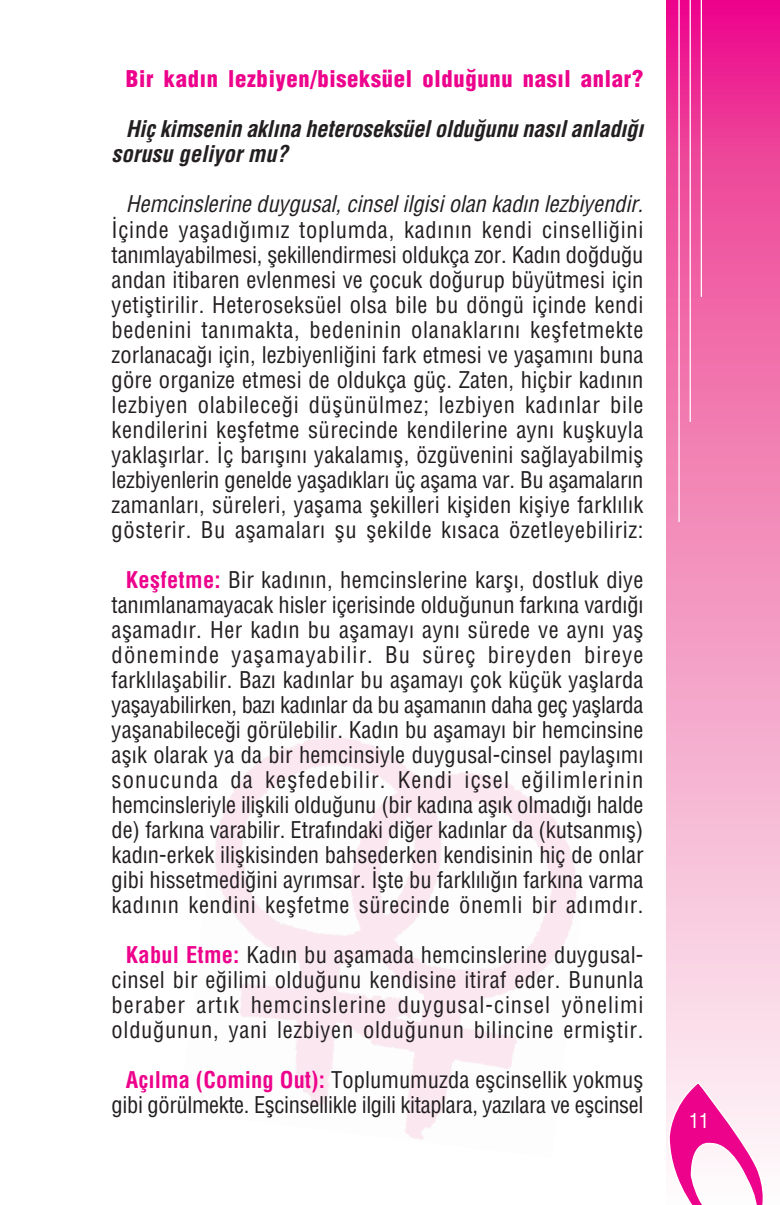
<style>
.page{position:relative;width:780px;height:1205px;background:#fff}
.page>*{position:absolute;margin:0;border:0;box-sizing:border-box;transform-origin:0 0}
.t1{font:22.5px/25px "Helvetica Cond";letter-spacing:.025em;color:#231f20;text-align:justify}
.t2{font:22.5px/25px "Helvetica Cond";letter-spacing:-.015em;color:#231f20;text-align:right}
.t3{font:italic 700 22.5px/25px "Helvetica Cond";letter-spacing:-.015em;color:#231f20}
.t4{font:italic 22.5px "Helvetica Cond";letter-spacing:-.005em;color:#231f20}
.t5{font:900 22.5px "Helvetica Cond";letter-spacing:.035em;color:#ed028c}
.t6{font:20px "Helvetica Cond";color:#fff}
.s1{font-weight:700;color:#ed028c}
</style>
<div class="page">
<img style="left:215px;top:737px;width:362px;height:403px">
<svg style="left:666px;top:0;width:113px;height:1158px;background:#f38bbd"></svg>
<svg style="left:667px;top:1082px;width:105px;height:123px"></svg>
<hr style="left:678px;top:0;width:1px;height:522px;background:#fff">
<hr style="left:689px;top:0;width:1px;height:422px;background:#fff">
<hr style="left:700px;top:0;width:2px;height:297px;background:#fff">
<p class="t5" style="left:126px;top:71px;width:519px">Bir kad›n lezbiyen/biseksüel oldu¤unu nas›l anlar?</p>
<p class="t3" style="left:112px;top:119px;width:533px;text-indent:14px">Hiç kimsenin akl›na heteroseksüel oldu¤unu nas›l anlad›¤› sorusu geliyor mu?</p>
<p class="t4" style="left:126px;top:196px;width:519px">Hemcinslerine duygusal, cinsel ilgisi olan kad›n lezbiyendir.</p>
<p class="t1" style="left:112px;top:219px;width:533px">‹çinde yaflad›¤›m›z toplumda, kad›n›n kendi cinselli¤ini tan›mlayabilmesi, flekillendirmesi oldukça zor. Kad›n do¤du¤u andan itibaren evlenmesi ve çocuk do¤urup büyütmesi için yetifltirilir. Heteroseksüel olsa bile bu döngü içinde kendi bedenini tan›makta, bedeninin olanaklar›n› keflfetmekte zorlanaca¤› için, lezbiyenli¤ini fark etmesi ve yaflam›n› buna göre organize etmesi de oldukça güç. Zaten, hiçbir kad›n›n lezbiyen olabilece¤i düflünülmez; lezbiyen kad›nlar bile kendilerini keflfetme sürecinde kendilerine ayn› kuflkuyla yaklafl›rlar. ‹ç bar›fl›n› yakalam›fl, özgüvenini sa¤layabilmifl lezbiyenlerin genelde yaflad›klar› üç aflama var. Bu aflamalar›n zamanlar›, süreleri, yaflama flekilleri kifliden kifliye farkl›l›k gösterir. Bu aflamalar› flu flekilde k›saca özetleyebiliriz:</p>
<p class="t1" style="left:112px;top:569px;width:533px;text-indent:14px"><span class="s1">Keflfetme:</span> Bir kad›n›n, hemcinslerine karfl›, dostluk diye tan›mlanamayacak hisler içerisinde oldu¤unun fark›na vard›¤› aflamad›r. Her kad›n bu aflamay› ayn› sürede ve ayn› yafl döneminde yaflamayabilir. Bu süreç bireyden bireye farkl›laflabilir. Baz› kad›nlar bu aflamay› çok küçük yafllarda yaflayabilirken, baz› kad›nlar da bu aflaman›n daha geç yafllarda yaflanabilece¤i görülebilir. Kad›n bu aflamay› bir hemcinsine afl›k olarak ya da bir hemcinsiyle duygusal-cinsel paylafl›m› sonucunda da keflfedebilir. Kendi içsel e¤ilimlerinin hemcinsleriyle iliflkili oldu¤unu (bir kad›na afl›k olmad›¤› halde de) fark›na varabilir. Etraf›ndaki di¤er kad›nlar da (kutsanm›fl) kad›n-erkek iliflkisinden bahsederken kendisinin hiç de onlar gibi hissetmedi¤ini ayr›msar. ‹flte bu farkl›l›¤›n fark›na varma kad›n›n kendini keflfetme sürecinde önemli bir ad›md›r.</p>
<p class="t1" style="left:112px;top:944px;width:533px;text-indent:14px"><span class="s1">Kabul Etme:</span> Kad›n bu aflamada hemcinslerine duygusal&shy;cinsel bir e¤ilimi oldu¤unu kendisine itiraf eder. Bununla beraber art›k hemcinslerine duygusal-cinsel yönelimi oldu¤unun, yani lezbiyen oldu¤unun bilincine ermifltir.</p>
<p class="t2" style="left:112px;top:1069px;width:533px"><span class="s1">Aç›lma (Coming Out):</span> Toplumumuzda eflcinsellik yokmufl gibi görülmekte. Eflcinsellikle ilgili kitaplara, yaz›lara ve eflcinsel</p>
<p class="t6" style="left:689px;top:1113px;width:21px">11</p>
</div>
